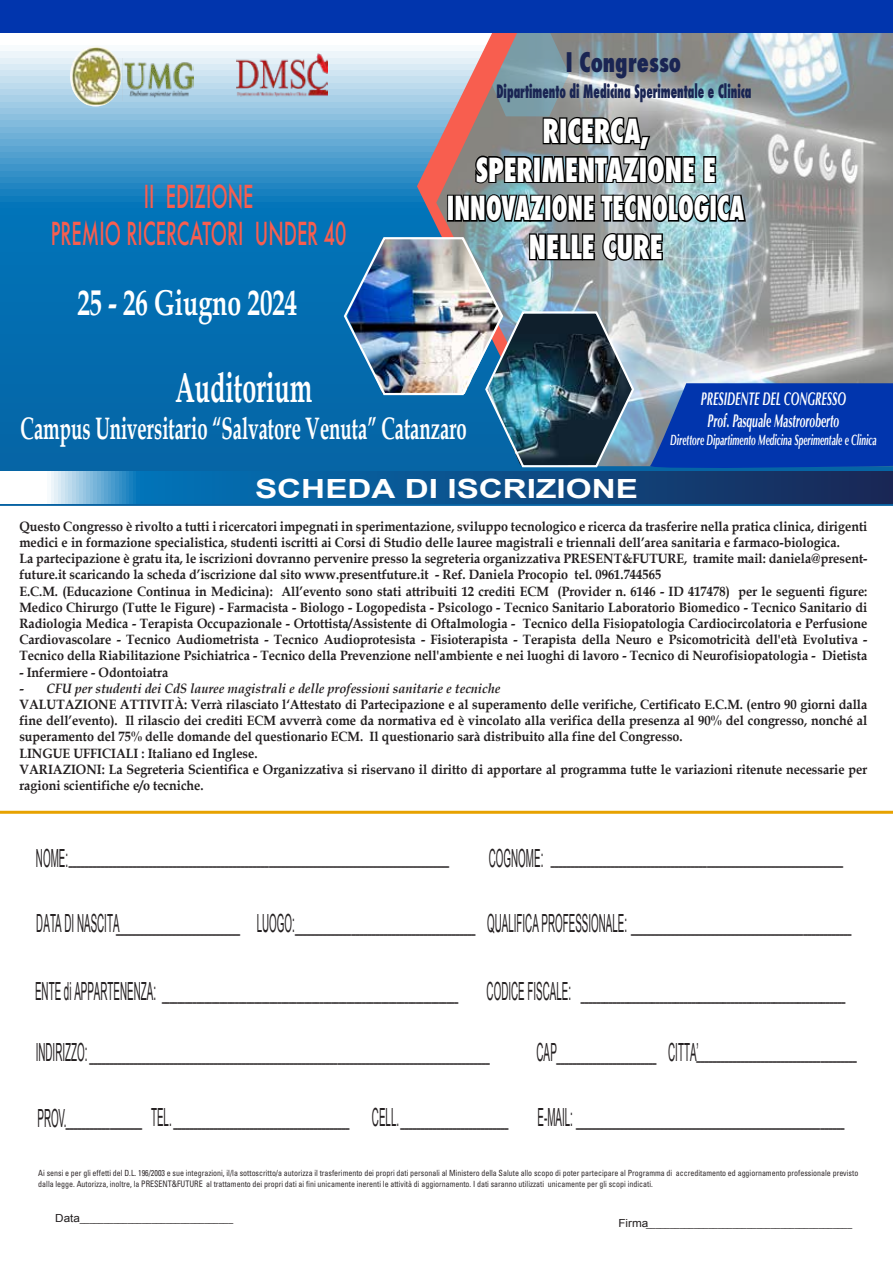
<style>
.page{position:relative;width:893px;height:1264px;background:#fff}
.page>*{position:absolute;margin:0;border:0;box-sizing:border-box;transform-origin:0 0}
.t1{font:700 42.15px "Book Antiqua";color:#fff;scale:.6 1}
.t2{font:700 35.7px "Book Antiqua";color:#fff;scale:.7 1}
.t3{font:800 condensed 32.25px/38.7px "Futura";color:#fff;text-align:center;scale:.85 1}
.t4{font:700 31.05px "Book Antiqua";color:#fff;scale:.6 1}
.t5{font:500 30.9px/37px "Futura";color:#f85e4f;text-align:center;scale:.59 1}
.t6{font:700 26.4px "Arial";color:#fff;scale:1.26 1}
.t7{font:800 condensed 26.25px "Futura";color:#1a2553;scale:.85 1}
.t8{font:italic 700 18.45px/22.2px "Optima";color:#fff;text-align:center;scale:.56 1}
.t9{font:18.3px "Arial";color:#231f20;scale:.39 1}
.t10{font:18.3px "Arial";color:#231f20;scale:.38 1}
.t11{font:800 condensed 17.85px "Futura";color:#1a2553;scale:.66 1}
.t12{font:italic 700 15px "Optima";color:#fff;scale:.56 1}
.t13{font:700 13.5px/16.2px "Book Antiqua";color:#231f20;scale:.93 1}
.t14{font:italic 700 13.5px "Book Antiqua";color:#231f20;scale:.93 1}
.t15{font:condensed 8.55px/10.8px "Univers LT Std";color:#2f292b;scale:.94 1}
.t16{font:8.25px "Arial";color:#231f20;scale:1.05 1}
.s1{font-size:25.05px}
.s2{font-size:9px}
.s3{font-size:11.1px}
</style>
<div class="page">
<hr style="left:0;top:811px;width:893px;height:3px;background:#e7a200">
<svg style="left:0;top:32px;width:893px;height:474px;background:#2c85bd"></svg>
<img style="left:343px;top:32px;width:550px;height:439px">
<svg style="left:70px;top:46px;width:51px;height:61px"></svg>
<img style="left:72px;top:48px;width:49px;height:57px">
<img style="left:123px;top:58px;width:71px;height:43px">
<img style="left:236px;top:51px;width:92px;height:50px">
<svg style="left:0;top:471px;width:893px;height:33px;background:#256195"></svg>
<div style="left:0;top:0;width:893px;height:32px;background:#0135ad"></div>
<h3 class="t7" style="left:566px;top:45px;width:137px">I Congresso</h3>
<h3 class="t5" style="left:51px;top:177px;width:503px">II EDIZIONE<br>PREMIO RICERCATORI UNDER 40</h3>
<h2 class="t2" style="left:77px;top:278px;width:316px">25 - 26 Giugno 2024</h2>
<h3 class="t11" style="left:496px;top:79px;width:388px">Dipartimento di Medicina Sperimentale e Clinica</h3>
<h3 class="t3" style="left:447px;top:112px;width:351px">RICERCA,<br>SPERIMENTAZIONE E<br>INNOVAZIONE TECNOLOGICA<br>NELLE CURE</h3>
<h1 class="t1" style="left:175px;top:359px;width:230px">Auditorium</h1>
<h3 class="t4" style="left:21px;top:407px;width:745px">Campus Universitario “Salvatore Venuta” Catanzaro</h3>
<h3 class="t6" style="left:255px;top:472px;width:305px">SCHEDA DI ISCRIZIONE</h3>
<h3 class="t8" style="left:701px;top:388px;width:261px">PRESIDENTE DEL CONGRESSO<br>Prof. Pasquale Mastroroberto</h3>
<p class="t12" style="left:670px;top:431px;width:370px">Direttore Dipartimento Medicina Sperimentale e Clinica</p>
<p class="t13" style="left:19px;top:518px;width:913px">Questo Congresso è rivolto a tutti i ricercatori impegnati in sperimentazione, sviluppo tecnologico e ricerca da trasferire nella pratica clinica, dirigenti medici e in formazione specialistica, studenti iscritti ai Corsi di Studio delle lauree magistrali e triennali dell’area sanitaria e farmaco-biologica.<br>La partecipazione è gratu ita, le iscrizioni dovranno pervenire presso la segreteria organizzativa PRESENT&amp;FUTURE, tramite mail: daniela@present&shy;future.it scaricando la scheda d’iscrizione dal sito www.presentfuture.it - Ref. Daniela Procopio tel. 0961.744565<br>E.C.M. (Educazione Continua in Medicina): All’evento sono stati attribuiti 12 crediti ECM (Provider n. 6146 - ID 417478) per le seguenti figure:<br>Medico Chirurgo (Tutte le Figure) - Farmacista - Biologo - Logopedista - Psicologo - Tecnico Sanitario Laboratorio Biomedico - Tecnico Sanitario di Radiologia Medica - Terapista Occupazionale - Ortottista/Assistente di Oftalmologia - Tecnico della Fisiopatologia Cardiocircolatoria e Perfusione Cardiovascolare - Tecnico Audiometrista - Tecnico Audioprotesista - Fisioterapista - Terapista della Neuro e Psicomotricità dell'età Evolutiva - Tecnico della Riabilitazione Psichiatrica - Tecnico della Prevenzione nell'ambiente e nei luoghi di lavoro - Tecnico di Neurofisiopatologia - Dietista</p>
<p class="t13" style="left:19px;top:664px;width:162px">- Infermiere - Odontoiatra</p>
<p class="t14" style="left:19px;top:679px;width:518px">- CFU per studenti dei CdS lauree magistrali e delle professioni sanitarie e tecniche</p>
<p class="t13" style="left:19px;top:696px;width:913px">VALUTAZIONE ATTIVITÀ: Verrà rilasciato l‘Attestato di Partecipazione e al superamento delle verifiche, Certificato E.C.M. (entro 90 giorni dalla fine dell’evento). Il rilascio dei crediti ECM avverrà come da normativa ed è vincolato alla verifica della presenza al 90% del congresso, nonché al superamento del 75% delle domande del questionario ECM. Il questionario sarà distribuito alla fine del Congresso.<br>LINGUE UFFICIALI : Italiano ed Inglese.<br>VARIAZIONI: La Segreteria Scientifica e Organizzativa si riservano il diritto di apportare al programma tutte le variazioni ritenute necessarie per ragioni scientifiche e/o tecniche.</p>
<h3 class="t9" style="left:36px;top:846px;width:1061px"><span class="s1">NOME:</span> _______________________________________________________________________________________________</h3>
<h3 class="t9" style="left:489px;top:846px;width:910px"><span class="s1">COGNOME:</span> _________________________________________________________________________</h3>
<h3 class="t9" style="left:36px;top:913px;width:2092px"><span class="s1">DATA DI NASCITA</span>_______________________________ <span class="s1">LUOGO:</span>_____________________________________________ <span class="s1">QUALIFICA PROFESSIONALE:</span> _______________________________________________________</h3>
<h3 class="t10" style="left:35px;top:981px;width:2133px"><span class="s1">ENTE di APPARTENENZA:</span> _____________________________________________________________________________ <span class="s1">CODICE FISCALE:</span> ___________________________________________________________________</h3>
<h3 class="t9" style="left:36px;top:1042px;width:1166px"><span class="s1">INDIRIZZO:</span> ____________________________________________________________________________________________________</h3>
<h3 class="t9" style="left:536px;top:1040px;width:823px"><span class="s1">CAP</span>_________________________ <span class="s1">CITTA’</span>________________________________________</h3>
<h3 class="t9" style="left:38px;top:1107px;width:2070px"><span class="s1">PROV.</span>___________________ <span class="s1">TEL.</span> ____________________________________________ <span class="s1">CELL.</span> ___________________________ <span class="s1">E-MAIL:</span> ___________________________________________________________________</h3>
<p class="t15" style="left:38px;top:1167px;width:874px">Ai sensi e per gli effetti del D.L. 196/2003 e sue integrazioni, il/la sottoscritto/a autorizza il trasferimento dei propri dati personali al Ministero della Salute allo scopo di poter partecipare al Programma di accreditamento ed aggiornamento professionale previsto dalla legge. Autorizza, inoltre, la <span class="s2">PRESENT&amp;FUTURE</span> al trattamento dei propri dati ai fini unicamente inerenti le attività di aggiornamento. I dati saranno utilizzati unicamente per gli scopi indicati.</p>
<p class="t16" style="left:55px;top:1214px;width:171px"><span class="s3">Data</span>________________________________</p>
<p class="t16" style="left:618px;top:1218px;width:224px"><span class="s3">Firma</span>___________________________________________</p>
</div>
